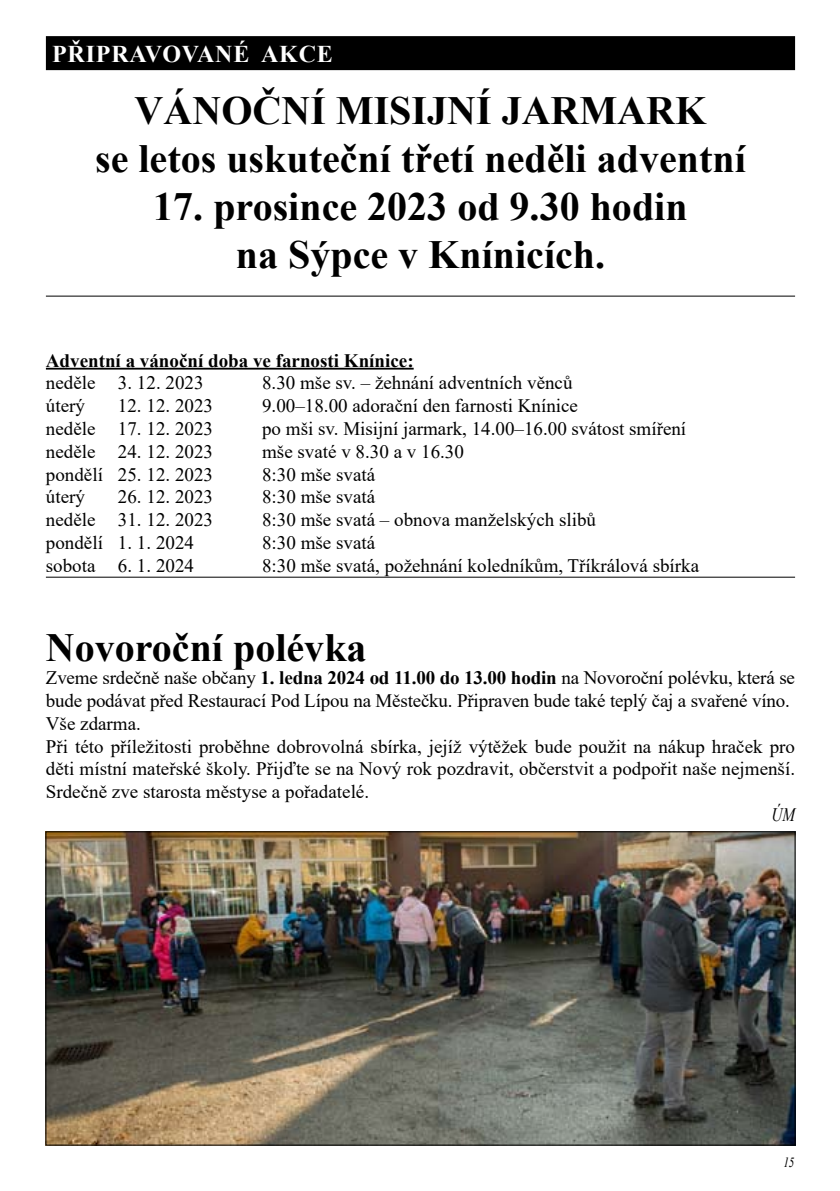
<style>
.page{position:relative;width:840px;height:1191px;background:#fff}
.page>*{position:absolute;margin:0;border:0;box-sizing:border-box;transform-origin:0 0}
.t1{font:700 40px/48px "Times New Roman";color:#000;text-align:center}
.t2{font:700 24px "Times New Roman";color:#fff}
.t3{font:19px/22.8px "Times New Roman";color:#000}
.t4{font:700 19px "Times New Roman";color:#000}
.t5{font:italic 19px "Times New Roman";color:#000;scale:.8 1}
.t6{font:italic 14px "Times New Roman";color:#000;scale:.8 1}
.s1{font-weight:700}
</style>
<div class="page">
<div style="left:46px;top:36px;width:748px;height:34px;background:#000"></div>
<hr style="left:46px;top:296px;width:748px;height:1px;background:#000">
<hr style="left:46px;top:368px;width:367px;height:1px;background:#000">
<hr style="left:46px;top:576px;width:748px;height:1px;background:#000">
<img style="left:47px;top:833px;width:746px;height:310px">
<p class="t2" style="left:52px;top:36px;width:33px">Připravované</p>
<p class="t2" style="left:261px;top:36px;width:19px">akce</p>
<h1 class="t1" style="left:95px;top:85px;width:651px">VÁNOČNÍ MISIJNÍ JARMARK<br>se letos uskuteční třetí neděli adventní</h1>
<h1 class="t1" style="left:153px;top:181px;width:535px">17. prosince 2023 od 9.30 hodin na Sýpce v Knínicích.</h1>
<p class="t4" style="left:46px;top:346px;width:369px">Adventní a vánoční doba ve farnosti Knínice:</p>
<p class="t3" style="left:46px;top:371px;width:159px">neděle 3. 12. 2023</p>
<p class="t3" style="left:262px;top:371px;width:312px">8.30 mše sv. – žehnání adventních věnců</p>
<p class="t3" style="left:46px;top:394px;width:41px">úterý</p>
<p class="t3" style="left:118px;top:394px;width:96px">12. 12. 2023</p>
<p class="t3" style="left:262px;top:394px;width:317px">9.00–18.00 adorační den farnosti Knínice</p>
<p class="t3" style="left:46px;top:417px;width:168px">neděle 17. 12. 2023</p>
<p class="t3" style="left:262px;top:417px;width:425px">po mši sv. Misijní jarmark, 14.00–16.00 svátost smíření</p>
<p class="t3" style="left:46px;top:439px;width:168px">neděle 24. 12. 2023</p>
<p class="t3" style="left:262px;top:439px;width:203px">mše svaté v 8.30 a v 16.30</p>
<p class="t3" style="left:46px;top:462px;width:168px">pondělí 25. 12. 2023</p>
<p class="t3" style="left:262px;top:462px;width:114px">8:30 mše svatá</p>
<p class="t3" style="left:46px;top:485px;width:41px">úterý</p>
<p class="t3" style="left:118px;top:485px;width:96px">26. 12. 2023</p>
<p class="t3" style="left:262px;top:485px;width:114px">8:30 mše svatá</p>
<p class="t3" style="left:46px;top:508px;width:168px">neděle 31. 12. 2023</p>
<p class="t3" style="left:262px;top:508px;width:335px">8:30 mše svatá – obnova manželských slibů</p>
<p class="t3" style="left:46px;top:531px;width:149px">pondělí 1. 1. 2024</p>
<p class="t3" style="left:262px;top:531px;width:114px">8:30 mše svatá</p>
<p class="t3" style="left:46px;top:553px;width:149px">sobota 6. 1. 2024</p>
<p class="t3" style="left:262px;top:553px;width:438px">8:30 mše svatá, požehnání koledníkům, Tříkrálová sbírka</p>
<h1 class="t1" style="left:46px;top:623px;width:322px">Novoroční polévka</h1>
<p class="t3" style="left:46px;top:666px;width:750px">Zveme srdečně naše občany <span class="s1">1. ledna 2024 od 11.00 do 13.00 hodin</span> na Novoroční polévku, která se bude podávat před Restaurací Pod Lípou na Městečku. Připraven bude také teplý čaj a svařené víno.<br>Vše zdarma.<br>Při této příležitosti proběhne dobrovolná sbírka, jejíž výtěžek bude použit na nákup hraček pro děti místní mateřské školy. Přijďte se na Nový rok pozdravit, občerstvit a podpořit naše nejmenší.<br>Srdečně zve starosta městyse a pořadatelé.</p>
<p class="t5" style="left:771px;top:801px;width:31px">ÚM</p>
<p class="t6" style="left:783px;top:1152px;width:15px">15</p>
</div>
